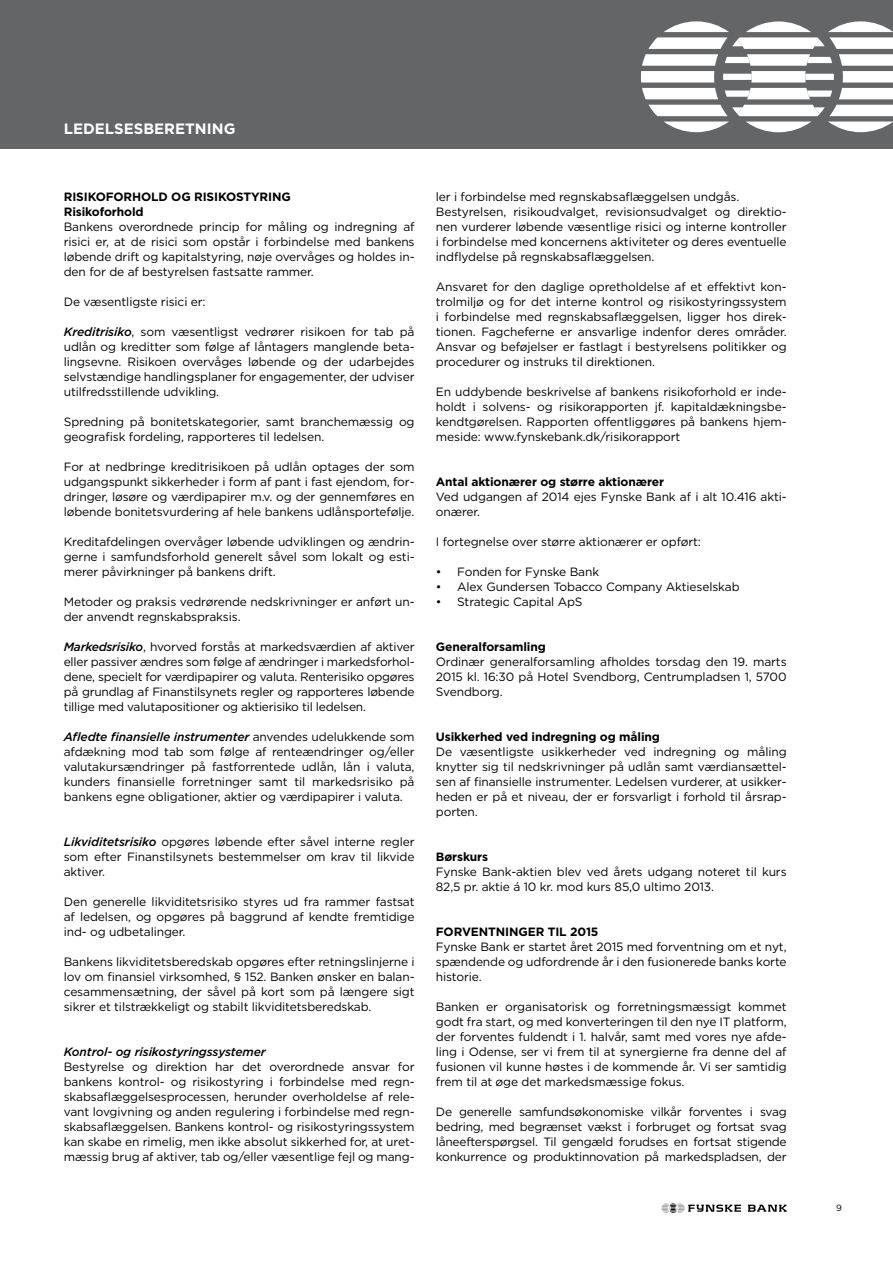
<style>
.page{position:relative;width:893px;height:1263px;background:#fff}
.page>*{position:absolute;margin:0;border:0;box-sizing:border-box;transform-origin:0 0}
.t1{font:700 15px "Gotham";color:#fff}
.t2{font:12px/15px "Gotham";letter-spacing:-.01em;color:#000;text-align:justify}
.t3{font:700 12px/15px "Gotham";letter-spacing:-.01em;color:#000}
.t4{font:italic 500 12px "Gotham";letter-spacing:-.01em;color:#000}
.t5{font:9px "Gotham";color:#000}
.s1{font-weight:500;font-style:italic}
</style>
<div class="page">
<svg style="left:748px;top:1205px;width:39px;height:7px"></svg>
<svg style="left:662px;top:1203px;width:79px;height:10px"></svg>
<div style="left:0;top:0;width:893px;height:149px;background:#646567"></div>
<svg style="left:746px;top:122px;width:65px;height:10px"></svg>
<svg style="left:829px;top:122px;width:64px;height:10px"></svg>
<svg style="left:664px;top:122px;width:64px;height:10px"></svg>
<svg style="left:641px;top:21px;width:252px;height:78px"></svg>
<svg style="left:648px;top:105px;width:245px;height:11px"></svg>
<p class="t1" style="left:64px;top:118px;width:173px">LEDELSESBERETNING</p>
<p class="t3" style="left:64px;top:189px;width:229px">RISIKOFORHOLD OG RISIKOSTYRING<br>Risikoforhold</p>
<p class="t2" style="left:64px;top:219px;width:352px">Bankens overordnede princip for måling og indregning af risici er, at de risici som opstår i forbindelse med bankens løbende drift og kapitalstyring, nøje overvåges og holdes in&shy;den for de af bestyrelsen fastsatte rammer.</p>
<p class="t2" style="left:64px;top:294px;width:143px">De væsentligste risici er:</p>
<p class="t2" style="left:64px;top:324px;width:352px"><span class="s1">Kreditrisiko</span>, som væsentligst vedrører risikoen for tab på udlån og kreditter som følge af låntagers manglende beta&shy;lingsevne. Risikoen overvåges løbende og der udarbejdes selvstændige handlingsplaner for engagementer, der udviser utilfredsstillende udvikling.</p>
<p class="t2" style="left:64px;top:414px;width:352px">Spredning på bonitetskategorier, samt branchemæssig og geografisk fordeling, rapporteres til ledelsen.</p>
<p class="t2" style="left:64px;top:459px;width:352px">For at nedbringe kreditrisikoen på udlån optages der som udgangspunkt sikkerheder i form af pant i fast ejendom, for&shy;dringer, løsøre og værdipapirer m.v. og der gennemføres en løbende bonitetsvurdering af hele bankens udlånsportefølje.</p>
<p class="t2" style="left:64px;top:534px;width:352px">Kreditafdelingen overvåger løbende udviklingen og ændrin&shy;gerne i samfundsforhold generelt såvel som lokalt og esti&shy;merer påvirkninger på bankens drift.</p>
<p class="t2" style="left:64px;top:594px;width:352px">Metoder og praksis vedrørende nedskrivninger er anført un&shy;der anvendt regnskabspraksis.</p>
<p class="t2" style="left:64px;top:639px;width:352px"><span class="s1">Markedsrisiko</span>, hvorved forstås at markedsværdien af aktiver eller passiver ændres som følge af ændringer i markedsforhol&shy;dene, specielt for værdipapirer og valuta. Renterisiko opgøres på grundlag af Finanstilsynets regler og rapporteres løbende tillige med valutapositioner og aktierisiko til ledelsen.</p>
<p class="t2" style="left:64px;top:729px;width:352px"><span class="s1">Afledte finansielle instrumenter</span> anvendes udelukkende som afdækning mod tab som følge af renteændringer og/eller valutakursændringer på fastforrentede udlån, lån i valuta, kunders finansielle forretninger samt til markedsrisiko på bankens egne obligationer, aktier og værdipapirer i valuta.</p>
<p class="t2" style="left:64px;top:834px;width:352px"><span class="s1">Likviditetsrisiko</span> opgøres løbende efter såvel interne regler som efter Finanstilsynets bestemmelser om krav til likvide aktiver.</p>
<p class="t2" style="left:64px;top:894px;width:352px">Den generelle likviditetsrisiko styres ud fra rammer fastsat af ledelsen, og opgøres på baggrund af kendte fremtidige ind- og udbetalinger.</p>
<p class="t2" style="left:64px;top:954px;width:352px">Bankens likviditetsberedskab opgøres efter retningslinjerne i lov om finansiel virksomhed, § 152. Banken ønsker en balan&shy;cesammensætning, der såvel på kort som på længere sigt sikrer et tilstrækkeligt og stabilt likviditetsberedskab.</p>
<p class="t4" style="left:64px;top:1044px;width:204px">Kontrol- og risikostyringssystemer</p>
<p class="t2" style="left:64px;top:1059px;width:352px">Bestyrelse og direktion har det overordnede ansvar for bankens kontrol- og risikostyring i forbindelse med regn&shy;skabsaflæggelsesprocessen, herunder overholdelse af rele&shy;vant lovgivning og anden regulering i forbindelse med regn&shy;skabsaflæggelsen. Bankens kontrol- og risikostyringssystem kan skabe en rimelig, men ikke absolut sikkerhed for, at uret&shy;mæssig brug af aktiver, tab og/eller væsentlige fejl og mang-</p>
<p class="t2" style="left:436px;top:189px;width:352px;text-align:left">ler i forbindelse med regnskabsaflæggelsen undgås.<br>Bestyrelsen, risikoudvalget, revisionsudvalget og direktio&shy;nen vurderer løbende væsentlige risici og interne kontroller i forbindelse med koncernens aktiviteter og deres eventuelle indflydelse på regnskabsaflæggelsen.</p>
<p class="t2" style="left:436px;top:279px;width:352px">Ansvaret for den daglige opretholdelse af et effektivt kon&shy;trolmiljø og for det interne kontrol og risikostyringssystem i forbindelse med regnskabsaflæggelsen, ligger hos direk&shy;tionen. Fagcheferne er ansvarlige indenfor deres områder.<br>Ansvar og beføjelser er fastlagt i bestyrelsens politikker og procedurer og instruks til direktionen.</p>
<p class="t2" style="left:436px;top:384px;width:352px">En uddybende beskrivelse af bankens risikoforhold er inde&shy;holdt i solvens- og risikorapporten jf. kapitaldækningsbe&shy;kendtgørelsen. Rapporten offentliggøres på bankens hjem&shy;meside: www.fynskebank.dk/risikorapport</p>
<p class="t3" style="left:436px;top:474px;width:230px">Antal aktionærer og større aktionærer</p>
<p class="t2" style="left:436px;top:489px;width:352px">Ved udgangen af 2014 ejes Fynske Bank af i alt 10.416 akti&shy;onærer.</p>
<p class="t2" style="left:436px;top:534px;width:267px">I fortegnelse over større aktionærer er opført:</p>
<p class="t2" style="left:436px;top:564px;width:165px">• Fonden for Fynske Bank</p>
<p class="t2" style="left:436px;top:579px;width:305px">• Alex Gundersen Tobacco Company Aktieselskab</p>
<p class="t2" style="left:436px;top:594px;width:148px">• Strategic Capital ApS</p>
<p class="t3" style="left:436px;top:639px;width:111px">Generalforsamling</p>
<p class="t2" style="left:436px;top:654px;width:352px">Ordinær generalforsamling afholdes torsdag den 19. marts 2015 kl. 16:30 på Hotel Svendborg, Centrumpladsen 1, 5700<br>Svendborg.</p>
<p class="t3" style="left:436px;top:729px;width:226px">Usikkerhed ved indregning og måling</p>
<p class="t2" style="left:436px;top:744px;width:352px">De væsentligste usikkerheder ved indregning og måling knytter sig til nedskrivninger på udlån samt værdiansættel&shy;sen af finansielle instrumenter. Ledelsen vurderer, at usikker&shy;heden er på et niveau, der er forsvarligt i forhold til årsrap&shy;porten.</p>
<p class="t3" style="left:436px;top:849px;width:54px">Børskurs</p>
<p class="t2" style="left:436px;top:864px;width:352px">Fynske Bank-aktien blev ved årets udgang noteret til kurs<br>82,5 pr. aktie á 10 kr. mod kurs 85,0 ultimo 2013.</p>
<p class="t3" style="left:436px;top:924px;width:164px">FORVENTNINGER TIL 2015</p>
<p class="t2" style="left:436px;top:939px;width:352px">Fynske Bank er startet året 2015 med forventning om et nyt, spændende og udfordrende år i den fusionerede banks korte historie.</p>
<p class="t2" style="left:436px;top:999px;width:352px">Banken er organisatorisk og forretningsmæssigt kommet godt fra start, og med konverteringen til den nye IT platform, der forventes fuldendt i 1. halvår, samt med vores nye afde&shy;ling i Odense, ser vi frem til at synergierne fra denne del af fusionen vil kunne høstes i de kommende år. Vi ser samtidig frem til at øge det markedsmæssige fokus.</p>
<p class="t2" style="left:436px;top:1104px;width:352px">De generelle samfundsøkonomiske vilkår forventes i svag bedring, med begrænset vækst i forbruget og fortsat svag låneefterspørgsel. Til gengæld forudses en fortsat stigende konkurrence og produktinnovation på markedspladsen, der</p>
<p class="t5" style="left:836px;top:1202px;width:7px">9</p>
</div>
